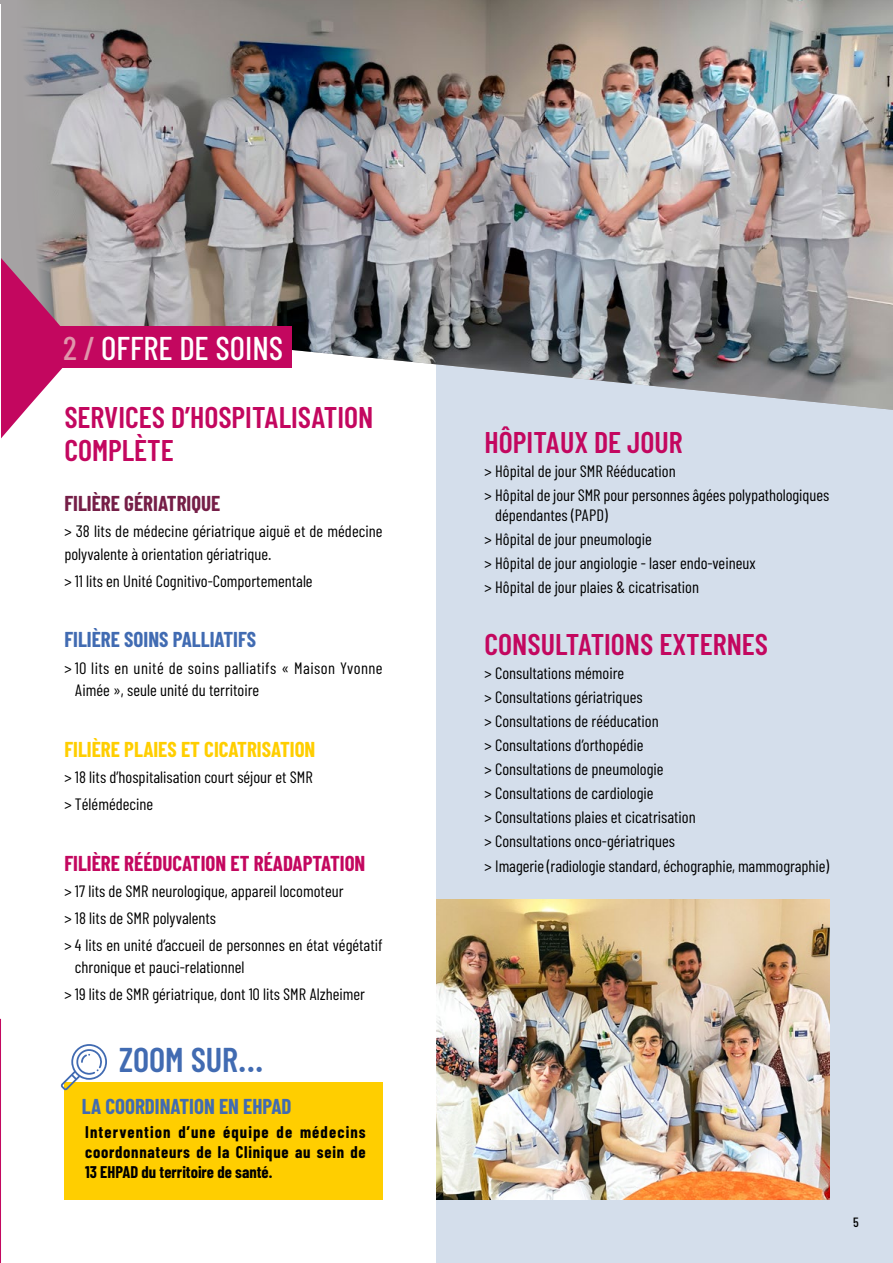
<style>
.page{position:relative;width:893px;height:1263px;background:#fff}
.page>*{position:absolute;margin:0;border:0;box-sizing:border-box;transform-origin:0 0}
.t1{font:600 34.5px "Barlow Condensed";color:#416bb2}
.t2{font:500 33px "Barlow Condensed";color:#fff}
.t3{font:600 30px/33px "Barlow Condensed";color:#c3075f}
.t4{font:700 21px "Barlow Condensed";color:#416bb2}
.t5{font:700 21px "Barlow Condensed";color:#c3075f}
.t6{font:700 21px "Barlow Condensed";color:#ffce00}
.t7{font:700 21px "Barlow Condensed";color:#751e47}
.t8{font:16.5px/24px "Barlow Condensed";color:#000}
.t9{font:700 16.5px/19.8px "Barlow Condensed";letter-spacing:.025em;color:#000;text-align:justify}
.t10{font:16.5px/22.5px "Barlow Condensed";letter-spacing:.025em;color:#000}
.t11{font:500 13.5px "Barlow Condensed";color:#000}
.s1{color:#e095ab}
</style>
<div class="page">
<div style="left:436px;top:334px;width:457px;height:929px;background:#d4deeb"></div>
<img style="left:436px;top:899px;width:393px;height:300px">
<img style="left:17px;top:0;width:876px;height:410px">
<svg style="left:1px;top:257px;width:79px;height:182px"></svg>
<hr style="left:0;top:1019px;width:1px;height:244px;background:#c3075f">
<div style="left:53px;top:327px;width:239px;height:41px;background:#c3075f"></div>
<div style="left:64px;top:1082px;width:319px;height:117px;background:#ffce00"></div>
<svg style="left:61px;top:1044px;width:46px;height:46px"></svg>
<h2 class="t2" style="left:63px;top:327px;width:221px"><span class="s1">2 /</span> OFFRE DE SOINS</h2>
<h3 class="t3" style="left:64px;top:400px;width:310px">SERVICES D’HOSPITALISATION<br>COMPLÈTE</h3>
<p class="t7" style="left:64px;top:488px;width:157px">FILIÈRE GÉRIATRIQUE</p>
<p class="t8" style="left:64px;top:520px;width:320px;line-height:22.5px">&gt; 38 lits de médecine gériatrique aiguë et de médecine polyvalente à orientation gériatrique.</p>
<p class="t8" style="left:64px;top:568px;width:250px">&gt; 11 lits en Unité Cognitivo-Comportementale</p>
<p class="t4" style="left:64px;top:624px;width:193px">FILIÈRE SOINS PALLIATIFS</p>
<p class="t10" style="left:75px;top:656px;width:309px;text-indent:-11px">&gt; 10 lits en unité de soins palliatifs « Maison Yvonne<br>Aimée », seule unité du territoire</p>
<p class="t6" style="left:64px;top:734px;width:253px">FILIÈRE PLAIES ET CICATRISATION</p>
<p class="t8" style="left:64px;top:764px;width:250px;line-height:26.7px">&gt; 18 lits d’hospitalisation court séjour et SMR &gt; Télémédecine</p>
<p class="t5" style="left:64px;top:848px;width:303px">FILIÈRE RÉÉDUCATION ET RÉADAPTATION</p>
<p class="t8" style="left:64px;top:878px;width:320px;line-height:26.7px">&gt; 17 lits de SMR neurologique, appareil locomoteur<br>&gt; 18 lits de SMR polyvalents<br>&gt; 4 lits en unité d’accueil de personnes en état végétatif</p>
<p class="t8" style="left:64px;top:954px;width:302px;line-height:26.7px;text-indent:11px">chronique et pauci-relationnel<br>&gt; 19 lits de SMR gériatrique, dont 10 lits SMR Alzheimer</p>
<h1 class="t1" style="left:119px;top:1038px;width:146px">ZOOM SUR...</h1>
<p class="t4" style="left:82px;top:1092px;width:211px">LA COORDINATION EN EHPAD</p>
<p class="t9" style="left:85px;top:1121px;width:282px">Intervention d’une équipe de médecins coordonnateurs de la Clinique au sein de 13 EHPAD du territoire de santé.</p>
<h3 class="t3" style="left:485px;top:425px;width:199px">HÔPITAUX DE JOUR</h3>
<p class="t8" style="left:485px;top:459px;width:346px">&gt; Hôpital de jour SMR Rééducation<br>&gt; Hôpital de jour SMR pour personnes âgées polypathologiques</p>
<p class="t8" style="left:485px;top:503px;width:272px;text-indent:11px">dépendantes (PAPD)<br>&gt; Hôpital de jour pneumologie<br>&gt; Hôpital de jour angiologie - laser endo-veineux &gt; Hôpital de jour plaies &amp; cicatrisation</p>
<h3 class="t3" style="left:485px;top:627px;width:285px">CONSULTATIONS EXTERNES</h3>
<p class="t8" style="left:485px;top:661px;width:346px">&gt; Consultations mémoire<br>&gt; Consultations gériatriques<br>&gt; Consultations de rééducation<br>&gt; Consultations d’orthopédie<br>&gt; Consultations de pneumologie<br>&gt; Consultations de cardiologie<br>&gt; Consultations plaies et cicatrisation<br>&gt; Consultations onco-gériatriques<br>&gt; Imagerie (radiologie standard, échographie, mammographie)</p>
<p class="t11" style="left:853px;top:1214px;width:7px">5</p>
</div>
